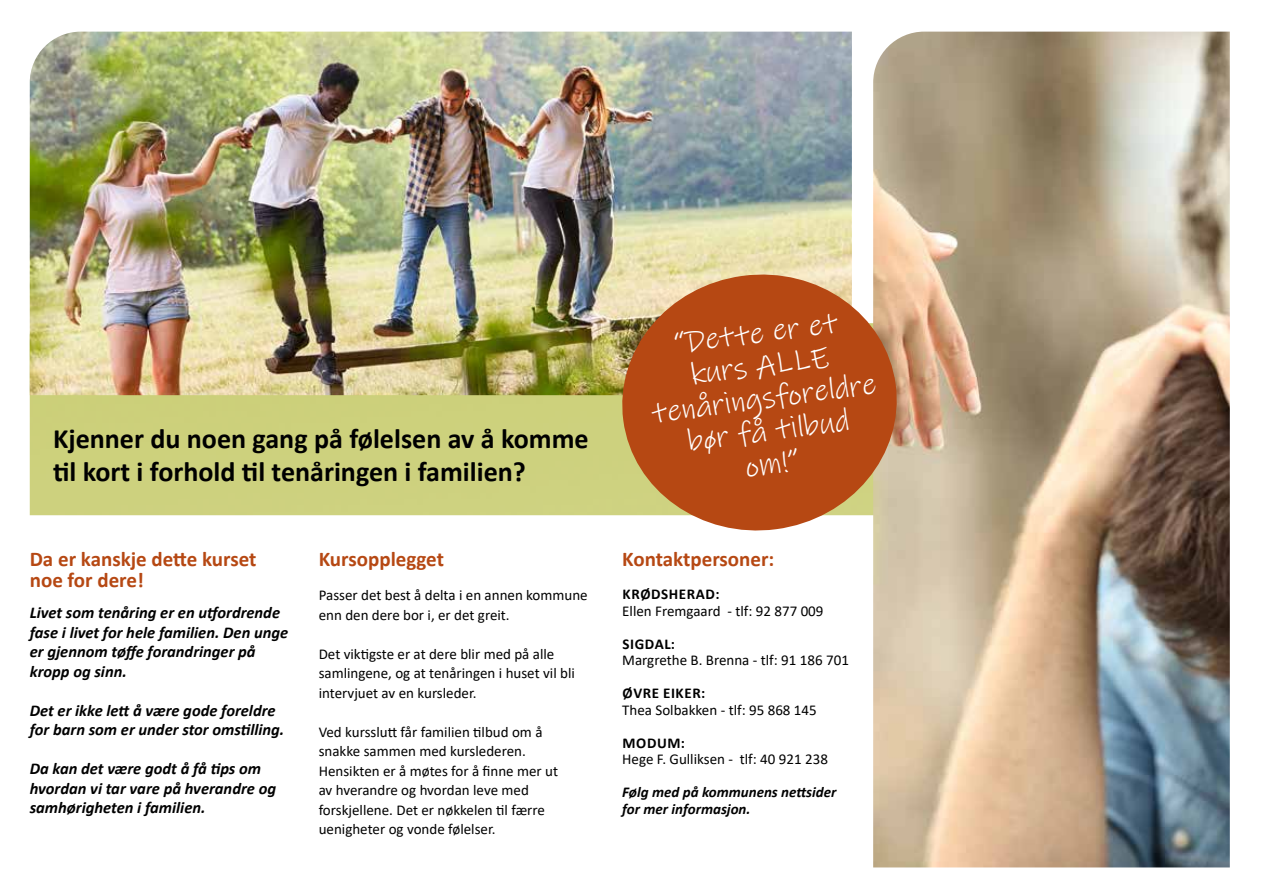
<style>
.page{position:relative;width:1263px;height:893px;background:#fff}
.page>*{position:absolute;margin:0;border:0;box-sizing:border-box;transform-origin:0 0}
.t1{font:30.9px/32.8px "Ink Free";color:#fff;text-align:center}
.t2{font:700 28.05px/32.2px "Calibri";color:#000}
.t3{font:700 21px/21px "Calibri";color:#b64813}
.t4{font:italic 700 16.5px/19.5px "Calibri";color:#000}
.t5{font:15px/19.5px "Calibri";color:#000}
.t6{font:italic 700 15px/16.5px "Calibri";color:#000}
.t7{font:700 15px "Calibri";letter-spacing:.04em;color:#000}
</style>
<div class="page">
<div style="left:30px;top:395px;width:584px;height:120px;background:#cdd17e"></div>
<img style="left:30px;top:32px;width:822px;height:363px">
<img style="left:873px;top:32px;width:357px;height:835px">
<svg style="left:614px;top:266px;width:291px;height:273px;background:#c27342"></svg>
<h2 class="t2" style="left:53px;top:423px;width:537px">Kjenner du noen gang på følelsen av å komme til kort i forhold til tenåringen i familien?</h2>
<h3 class="t3" style="left:30px;top:548px;width:228px">Da er kanskje dette kurset noe for dere!</h3>
<p class="t4" style="left:30px;top:602px;width:260px">Livet som tenåring er en utfordrende fase i livet for hele familien. Den unge er gjennom tøffe forandringer på kropp og sinn.</p>
<p class="t4" style="left:30px;top:700px;width:256px">Det er ikke lett å være gode foreldre for barn som er under stor omstilling.</p>
<p class="t4" style="left:30px;top:758px;width:248px">Da kan det være godt å få tips om hvordan vi tar vare på hverandre og samhørigheten i familien.</p>
<h3 class="t3" style="left:319px;top:548px;width:127px">Kursopplegget</h3>
<p class="t5" style="left:319px;top:585px;width:271px">Passer det best å delta i en annen kommune enn den dere bor i, er det greit.</p>
<p class="t5" style="left:319px;top:643px;width:258px">Det viktigste er at dere blir med på alle samlingene, og at tenåringen i huset vil bli intervjuet av en kursleder.</p>
<p class="t5" style="left:319px;top:721px;width:241px">Ved kursslutt får familien tilbud om å snakke sammen med kurslederen.<br>Hensikten er å møtes for å finne mer ut av hverandre og hvordan leve med forskjellene. Det er nøkkelen til færre uenigheter og vonde følelser.</p>
<h1 class="t1" style="left:642px;top:331px;width:227px;rotate:-7deg">“Dette er et kurs ALLE tenåringsforeldre bør få tilbud<br>om!”</h1>
<h3 class="t3" style="left:622px;top:548px;width:154px">Kontaktpersoner:</h3>
<p class="t7" style="left:622px;top:584px;width:98px">KRØDSHERAD:</p>
<p class="t5" style="left:622px;top:601px;width:203px">Ellen Fremgaard - tlf: 92 877 009</p>
<p class="t7" style="left:622px;top:633px;width:54px">SIGDAL:</p>
<p class="t5" style="left:622px;top:650px;width:228px">Margrethe B. Brenna - tlf: 91 186 701</p>
<p class="t7" style="left:622px;top:683px;width:84px">ØVRE EIKER:</p>
<p class="t5" style="left:622px;top:700px;width:196px">Thea Solbakken - tlf: 95 868 145</p>
<p class="t7" style="left:622px;top:732px;width:64px">MODUM:</p>
<p class="t5" style="left:622px;top:749px;width:207px">Hege F. Gulliksen - tlf: 40 921 238</p>
<p class="t6" style="left:622px;top:783px;width:216px">Følg med på kommunens nettsider for mer informasjon.</p>
</div>
